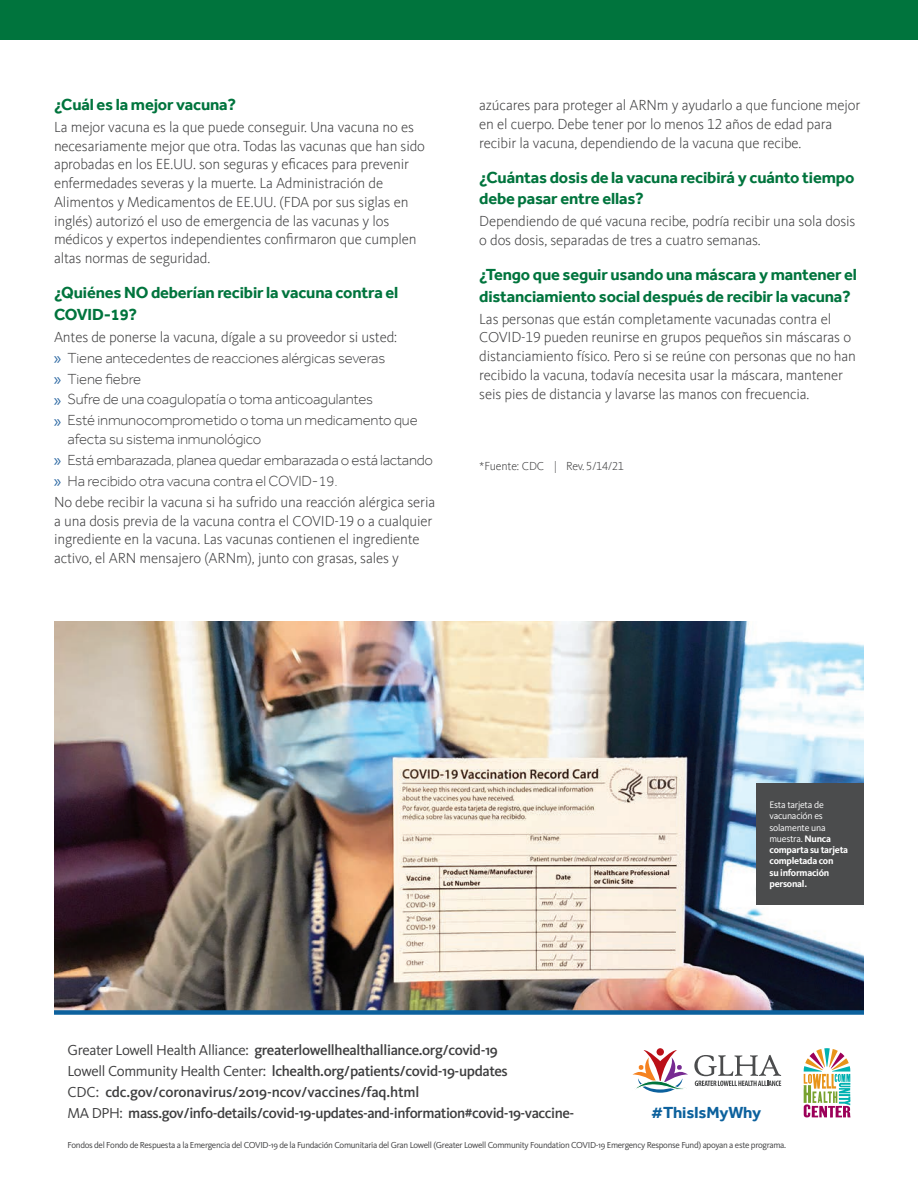
<style>
.page{position:relative;width:918px;height:1188px;background:#fff}
.page>*{position:absolute;margin:0;border:0;box-sizing:border-box;transform-origin:0 0}
.HEADER_FAQ{font:700 16.5px/21.8px "Effra";letter-spacing:-.01em;color:#00743d}
.Subheader_CHIP{font:700 16.5px "Effra";letter-spacing:-.01em;color:#0c619d}
.BODY_FAQ{font:300 15px/18.8px "Kievit Offc";letter-spacing:-.01em;color:#3e3e3f}
.LISTS_CHIP{font:500 15px "Kievit OT";letter-spacing:-.025em;color:#3e3e3f}
.t1{font:300 15px/18.8px "Effra";letter-spacing:-.01em;color:#3e3e3f}
.BODY_FAQ-2{font:300 12px "Kievit Offc";letter-spacing:-.015em;color:#3e3e3f}
.BODY_FAQ-3{font:700 9.75px/11.2px "Kievit OT";letter-spacing:-.025em;color:#fff}
.LISTS_CHIP-2{font:9px "Kievit OT";letter-spacing:-.035em;color:#3e3e3f}
.s1{font-family:"Myriad Pro";font-weight:400;font-size:18px;color:#316ca5}
.s2{font-weight:400}
</style>
<div class="page">
<div style="left:0;top:0;width:918px;height:40px;background:#00743d"></div>
<img style="left:54px;top:621px;width:810px;height:389px">
<div style="left:54px;top:1010px;width:810px;height:5px;background:#0c619d"></div>
<svg style="left:632px;top:1050px;width:56px;height:43px"></svg>
<svg style="left:694px;top:1055px;width:87px;height:31px"></svg>
<svg style="left:804px;top:1048px;width:46px;height:70px"></svg>
<div style="left:756px;top:783px;width:108px;height:121px;background:#4b4c4d"></div>
<p class="HEADER_FAQ" style="left:54px;top:93px;width:184px">¿Cuál es la mejor vacuna?</p>
<p class="BODY_FAQ" style="left:54px;top:118px;width:373px">La mejor vacuna es la que puede conseguir. Una vacuna no es necesariamente mejor que otra. Todas las vacunas que han sido aprobadas en los EE.UU. son seguras y eficaces para prevenir enfermedades severas y la muerte. La Administración de Alimentos y Medicamentos de EE.UU. (FDA por sus siglas en inglés) autorizó el uso de emergencia de las vacunas y los médicos y expertos independientes confirmaron que cumplen altas normas de seguridad.</p>
<p class="HEADER_FAQ" style="left:54px;top:281px;width:346px">¿Quiénes NO deberían recibir la vacuna contra el<br>COVID-19?</p>
<p class="BODY_FAQ" style="left:54px;top:328px;width:345px">Antes de ponerse la vacuna, dígale a su proveedor si usted:</p>
<p class="t1" style="left:54px;top:348px;width:333px"><span class="s1">»</span> Tiene antecedentes de reacciones alérgicas severas</p>
<p class="t1" style="left:54px;top:369px;width:89px"><span class="s1">»</span> Tiene fiebre</p>
<p class="t1" style="left:54px;top:390px;width:321px"><span class="s1">»</span> Sufre de una coagulopatía o toma anticoagulantes</p>
<p class="t1" style="left:68px;top:411px;width:352px;text-indent:-14px"><span class="s1">»</span> Esté inmunocomprometido o toma un medicamento que afecta su sistema inmunológico</p>
<p class="t1" style="left:54px;top:450px;width:381px"><span class="s1">»</span> Está embarazada, planea quedar embarazada o está lactando</p>
<p class="t1" style="left:54px;top:471px;width:285px"><span class="s1">»</span> Ha recibido otra vacuna contra el COVID-19.</p>
<p class="BODY_FAQ" style="left:54px;top:493px;width:383px">No debe recibir la vacuna si ha sufrido una reacción alérgica seria a una dosis previa de la vacuna contra el COVID-19 o a cualquier ingrediente en la vacuna. Las vacunas contienen el ingrediente activo, el ARN mensajero (ARNm), junto con grasas, sales y</p>
<p class="BODY_FAQ" style="left:479px;top:96px;width:383px">azúcares para proteger al ARNm y ayudarlo a que funcione mejor en el cuerpo. Debe tener por lo menos 12 años de edad para recibir la vacuna, dependiendo de la vacuna que recibe.</p>
<p class="HEADER_FAQ" style="left:479px;top:166px;width:377px">¿Cuántas dosis de la vacuna recibirá y cuánto tiempo debe pasar entre ellas?</p>
<p class="BODY_FAQ" style="left:479px;top:212px;width:378px">Dependiendo de qué vacuna recibe, podría recibir una sola dosis o dos dosis, separadas de tres a cuatro semanas.</p>
<p class="HEADER_FAQ" style="left:479px;top:263px;width:379px">¿Tengo que seguir usando una máscara y mantener el distanciamiento social después de recibir la vacuna?</p>
<p class="BODY_FAQ" style="left:479px;top:309px;width:378px">Las personas que están completamente vacunadas contra el COVID-19 pueden reunirse en grupos pequeños sin máscaras o distanciamiento físico. Pero si se reúne con personas que no han recibido la vacuna, todavía necesita usar la máscara, mantener seis pies de distancia y lavarse las manos con frecuencia.</p>
<p class="BODY_FAQ-2" style="left:479px;top:459px;width:146px">*Fuente: CDC | Rev. 5/14/21</p>
<p class="BODY_FAQ-3" style="left:770px;top:799px;width:80px"><span class="s2">Esta tarjeta de vacunación es solamente una muestra.</span> Nunca comparta su tarjeta completada con<br>su información personal.</p>
<p class="LISTS_CHIP" style="left:68px;top:1041px;width:432px"><span class="s2">Greater Lowell Health Alliance:</span> greaterlowellhealthalliance.org/covid-19</p>
<p class="LISTS_CHIP" style="left:67px;top:1062px;width:442px"><span class="s2">Lowell Community Health Center:</span> lchealth.org/patients/covid-19-updates</p>
<p class="LISTS_CHIP" style="left:67px;top:1083px;width:353px"><span class="s2">CDC:</span> cdc.gov/coronavirus/2019-ncov/vaccines/faq.html</p>
<p class="LISTS_CHIP" style="left:67px;top:1104px;width:508px"><span class="s2">MA DPH:</span> mass.gov/info-details/covid-19-updates-and-information#covid-19-vaccine-</p>
<p class="LISTS_CHIP-2" style="left:68px;top:1139px;width:720px">Fondos del Fondo de Respuesta a la Emergencia del COVID-19 de la Fundación Comunitaria del Gran Lowell (Greater Lowell Community Foundation COVID-19 Emergency Response Fund) apoyan a este programa.</p>
<p class="Subheader_CHIP" style="left:651px;top:1102px;width:111px">#ThisIsMyWhy</p>
</div>
